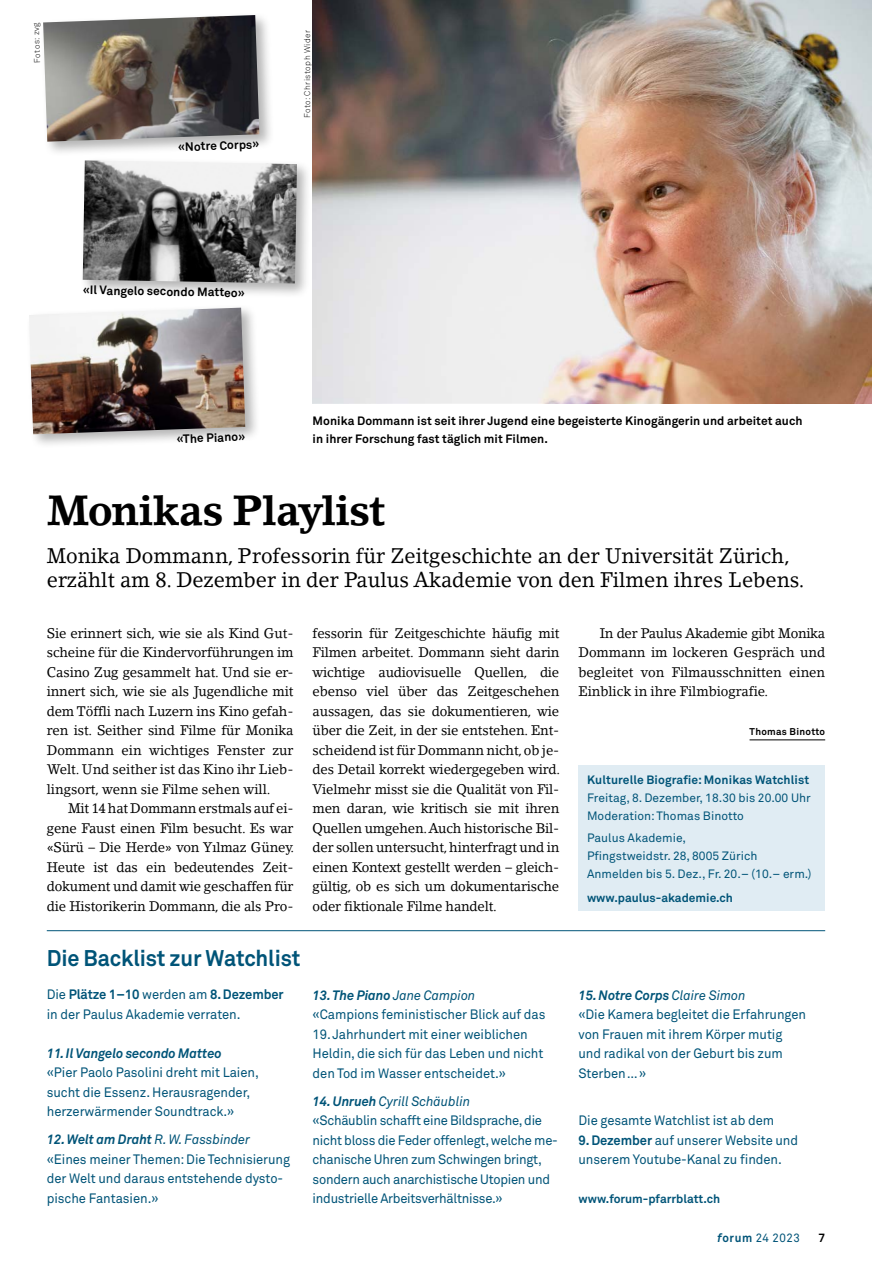
<style>
.page{position:relative;width:872px;height:1263px;background:#fff}
.page>*{position:absolute;margin:0;border:0;box-sizing:border-box;transform-origin:0 0}
.t1{font:700 42px "Lino Letter";letter-spacing:-.025em;color:#000}
.t2{font:700 22.5px "Akkurat Pro";letter-spacing:-.005em;color:#005478;scale:.96 1}
.t3{font:21px/24px "Lino Letter";color:#000;scale:.96 1}
.t4{font:13.8px/19.5px "Lino Letter";letter-spacing:-.01em;color:#000;text-align:justify;scale:.96 1}
.t5{font:13.5px/19.5px "Akkurat Pro";letter-spacing:-.005em;color:#005478;scale:.96 1}
.t6{font:italic 700 13.5px "Akkurat Pro";letter-spacing:-.005em;color:#005478;scale:.96 1}
.t7{font:700 12px/18px "Akkurat Pro";letter-spacing:.005em;color:#000}
.t8{font:12px/18px "Akkurat Pro";letter-spacing:.005em;color:#005478}
.t9{font:700 12px "Akkurat Pro";color:#005478}
.t10{font:12px "Akkurat Pro";letter-spacing:.005em;color:#005478;scale:.96 1}
.t11{font:700 12px "Akkurat Pro";letter-spacing:.005em;color:#000;scale:.96 1}
.t12{font:700 9.75px "Akkurat Pro";letter-spacing:.03em;color:#000}
.t13{font:8.25px "Akkurat Light Pro";letter-spacing:.05em;color:#000}
.s1{font-weight:700}
.s2{font-weight:700;font-style:italic}
.s3{font-style:italic}
</style>
<div class="page">
<hr style="left:749px;top:739px;width:76px;height:1px;background:#000">
<img style="left:313px;top:0;width:559px;height:404px">
<hr style="left:47px;top:930px;width:778px;height:1px;background:#005478">
<div style="left:578px;top:766px;width:247px;height:145px;background:#e0ecf3"></div>
<div style="left:26px;top:304px;width:234px;height:145px;background:#000;opacity:.3"></div>
<img style="left:29px;top:308px;width:216px;height:126px">
<div style="left:80px;top:157px;width:232px;height:142px;background:#000;opacity:.3"></div>
<img style="left:83px;top:160px;width:214px;height:123px">
<div style="left:40px;top:11px;width:234px;height:146px;background:#000;opacity:.3"></div>
<img style="left:43px;top:15px;width:216px;height:127px">
<p class="t13" style="left:32px;top:63px;width:42px;rotate:-92deg">Fotos: zvg</p>
<p class="t7" style="left:178px;top:138px;width:83px;rotate:-2deg">«Notre Corps»</p>
<p class="t13" style="left:302px;top:118px;width:90px;rotate:-90deg">Foto: Christoph Wider</p>
<p class="t7" style="left:83px;top:281px;width:164px;rotate:1deg">«Il Vangelo secondo Matteo»</p>
<p class="t7" style="left:176px;top:430px;width:70px;rotate:-2deg">«The Piano»</p>
<p class="t7" style="left:313px;top:412px;width:491px">Monika Dommann ist seit ihrer Jugend eine begeisterte Kinogängerin und arbeitet auch in ihrer Forschung fast täglich mit Filmen.</p>
<h1 class="t1" style="left:47px;top:485px;width:340px">Monikas Playlist</h1>
<h3 class="t3" style="left:47px;top:544px;width:790px">Monika Dommann, Professorin für Zeitgeschichte an der Universität Zürich, erzählt am 8. Dezember in der Paulus Akademie von den Filmen ihres Lebens.</h3>
<p class="t4" style="left:47px;top:623px;width:258px">Sie erinnert sich, wie sie als Kind Gut&shy;scheine für die Kindervorführungen im Casino Zug gesammelt hat. Und sie er&shy;innert sich, wie sie als Jugendliche mit dem Töffli nach Luzern ins Kino gefah&shy;ren ist. Seither sind Filme für Monika Dommann ein wichtiges Fenster zur Welt. Und seither ist das Kino ihr Lieb&shy;lingsort, wenn sie Filme sehen will.</p>
<p class="t4" style="left:47px;top:799px;width:259px;text-align:left;text-indent:21px">Mit 14 hat Dommann erstmals auf ei&shy;gene Faust einen Film besucht. Es war «Sürü – Die Herde» von Yılmaz Güney.<br>Heute ist das ein bedeutendes Zeit&shy;dokument und damit wie geschaffen für die Historikerin Dommann, die als Pro-</p>
<p class="t4" style="left:313px;top:623px;width:259px">fessorin für Zeitgeschichte häufig mit Filmen arbeitet. Dommann sieht darin wichtige audiovisuelle Quellen, die ebenso viel über das Zeitgeschehen aussagen, das sie dokumentieren, wie über die Zeit, in der sie entstehen. Ent&shy;scheidend ist für Dommann nicht, ob je&shy;des Detail korrekt wiedergegeben wird.<br>Vielmehr misst sie die Qualität von Fil&shy;men daran, wie kritisch sie mit ihren Quellen umgehen. Auch historische Bil&shy;der sollen untersucht, hinterfragt und in einen Kontext gestellt werden – gleich&shy;gültig, ob es sich um dokumentarische oder fiktionale Filme handelt.</p>
<p class="t4" style="left:578px;top:623px;width:258px;text-indent:21px">In der Paulus Akademie gibt Monika Dommann im lockeren Gespräch und begleitet von Filmausschnitten einen Einblick in ihre Filmbiografie.</p>
<p class="t12" style="left:749px;top:726px;width:77px">Thomas Binotto</p>
<p class="t9" style="left:587px;top:772px;width:224px">Kulturelle Biografie: Monikas Watchlist</p>
<p class="t8" style="left:587px;top:789px;width:225px">Freitag, 8. Dezember, 18.30 bis 20.00 Uhr<br>Moderation: Thomas Binotto</p>
<p class="t8" style="left:587px;top:829px;width:226px">Paulus Akademie,<br>Pfingstweidstr. 28, 8005 Zürich<br>Anmelden bis 5. Dez., Fr. 20.– (10.– erm.)</p>
<p class="t9" style="left:587px;top:891px;width:147px">www.paulus-akademie.ch</p>
<h2 class="t2" style="left:47px;top:944px;width:266px">Die Backlist zur Watchlist</h2>
<p class="t5" style="left:47px;top:985px;width:248px">Die <span class="s1">Plätze 1–10</span> werden am <span class="s1">8. Dezember </span>in der Paulus Akademie verraten.</p>
<p class="t6" style="left:47px;top:1044px;width:184px">11. Il Vangelo secondo Matteo</p>
<p class="t5" style="left:47px;top:1063px;width:222px">«Pier Paolo Pasolini dreht mit Laien, sucht die Essenz. Herausragender, herzerwärmender Soundtrack.»</p>
<p class="t5" style="left:47px;top:1130px;width:255px"><span class="s2">12. Welt am Draht</span> <span class="s3">R. W. Fassbinder </span>«Eines meiner Themen: Die Technisierung der Welt und daraus entstehende dysto&shy;pische Fantasien.»</p>
<p class="t5" style="left:313px;top:986px;width:244px"><span class="s2">13. The Piano</span> <span class="s3">Jane Campion<br></span>«Campions feministischer Blick auf das</p>
<p class="t5" style="left:313px;top:1025px;width:242px">19. Jahrhundert mit einer weiblichen<br>Heldin, die sich für das Leben und nicht den Tod im Wasser entscheidet.»</p>
<p class="t5" style="left:313px;top:1092px;width:257px"><span class="s2">14. Unrueh</span> <span class="s3">Cyrill Schäublin<br></span>«Schäublin schafft eine Bildsprache, die nicht bloss die Feder offenlegt, welche me&shy;chanische Uhren zum Schwingen bringt, sondern auch anarchistische Utopien und industrielle Arbeitsverhältnisse.»</p>
<p class="t5" style="left:578px;top:986px;width:238px"><span class="s2">15. Notre Corps</span> <span class="s3">Claire Simon<br></span>«Die Kamera begleitet die Erfahrungen von Frauen mit ihrem Körper mutig und radikal von der Geburt bis zum<br>Sterben…»</p>
<p class="t5" style="left:578px;top:1111px;width:205px">Die gesamte Watchlist ist ab dem</p>
<p class="t5" style="left:578px;top:1131px;width:230px"><span class="s1">9. Dezember</span> auf unserer Website und unserem Youtube-Kanal zu finden.</p>
<p class="t9" style="left:578px;top:1192px;width:143px">www.forum-pfarrblatt.ch</p>
<p class="t10" style="left:717px;top:1231px;width:87px"><span class="s2">f</span><span class="s1">orum</span> 24 2023</p>
<p class="t11" style="left:818px;top:1231px;width:8px">7</p>
</div>
